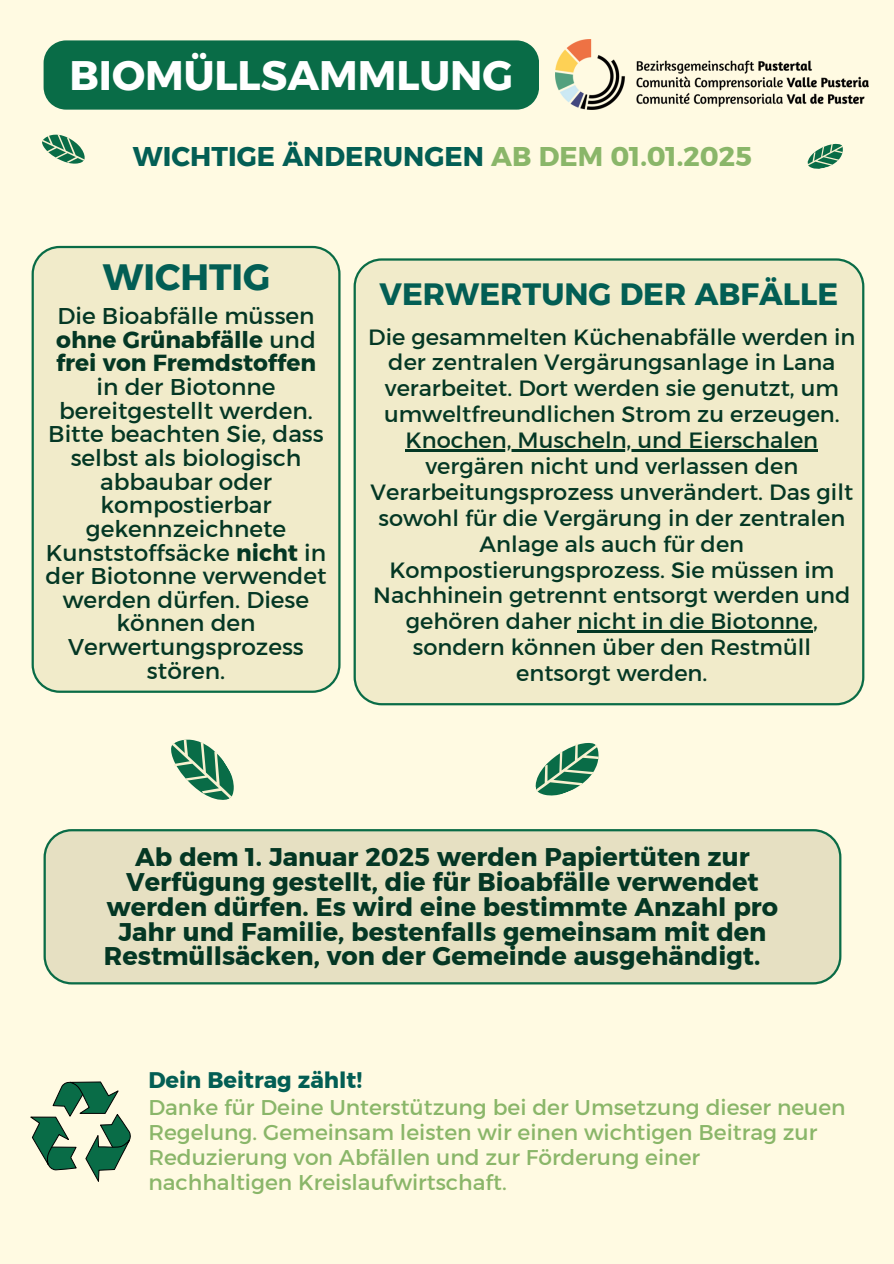
<style>
.page{position:relative;width:894px;height:1264px;background:#fff}
.page>*{position:absolute;margin:0;border:0;box-sizing:border-box;transform-origin:0 0}
.t1{font:41.1px "Kief Montaser Bold";color:#fff}
.t2{font:36.6px "Kief Montaser Bold";color:#035e54}
.t3{font:30.75px "Kief Montaser Bold";color:#035e54}
.t4{font:27px "Kief Montaser Bold";color:#035e54}
.t5{font:25.5px "Kief Montaser Bold";color:#043724}
.t6{font:23.25px/23.7px "Kief Montaser Regular";color:#043724;text-align:center}
.t7{font:22.5px/25.8px "Kief Montaser Regular";color:#043724;text-align:center}
.t8{font:22.5px "Kief Montaser Bold";color:#035e54}
.t9{font:21.75px/24.8px "Kief Montaser Regular";color:#8ab669}
.s1{color:#8ab669}
.s2{font-family:"Kief Montaser Bold"}
</style>
<div class="page">
<div style="left:0;top:0;width:893px;height:1263px;background:#fffae2"></div>
<svg style="left:171px;top:739px;width:63px;height:61px"></svg>
<svg style="left:42px;top:134px;width:43px;height:30px"></svg>
<svg style="left:807px;top:143px;width:36px;height:26px"></svg>
<img style="left:555px;top:40px;width:312px;height:70px">
<div style="left:44px;top:40px;width:495px;height:70px;background:#096c47"></div>
<div style="left:44px;top:829px;width:797px;height:155px;background:#e6e0c2"></div>
<svg style="left:30px;top:1081px;width:101px;height:100px"></svg>
<div style="left:32px;top:246px;width:308px;height:446px;background:#f1ebca"></div>
<div style="left:353px;top:258px;width:511px;height:447px;background:#f1ebca"></div>
<hr style="left:405px;top:449px;width:413px;height:2px;background:#043724">
<hr style="left:577px;top:630px;width:235px;height:2px;background:#043724">
<svg style="left:535px;top:743px;width:64px;height:53px"></svg>
<h1 class="t1" style="left:69px;top:50px;width:445px">BIOMÜLLSAMMLUNG</h1>
<p class="t4" style="left:133px;top:140px;width:620px">WICHTIGE ÄNDERUNGEN <span class="s1">AB DEM 01.01.2025</span></p>
<p class="t2" style="left:103px;top:254px;width:169px">WICHTIG</p>
<h3 class="t6" style="left:46px;top:304px;width:282px">Die Bioabfälle müssen <span class="s2">ohne Grünabfälle</span> und <span class="s2">frei von Fremdstoffen </span>in der Biotonne bereitgestellt werden.<br>Bitte beachten Sie, dass selbst als biologisch abbaubar oder kompostierbar gekennzeichnete<br>Kunststoffsäcke <span class="s2">nicht</span> in der Biotonne verwendet werden dürfen. Diese können den<br>Verwertungsprozess stören.</h3>
<p class="t3" style="left:379px;top:275px;width:460px">VERWERTUNG DER ABFÄLLE</p>
<h1 class="t7" style="left:368px;top:323px;width:488px">Die gesammelten Küchenabfälle werden in der zentralen Vergärungsanlage in Lana verarbeitet. Dort werden sie genutzt, um umweltfreundlichen Strom zu erzeugen.</h1>
<h2 class="t7" style="left:370px;top:427px;width:484px">Knochen, Muscheln, und Eierschalen vergären nicht und verlassen den Verarbeitungsprozess unverändert. Das gilt sowohl für die Vergärung in der zentralen Anlage als auch für den Kompostierungsprozess. Sie müssen im Nachhinein getrennt entsorgt werden und gehören daher nicht in die Biotonne, sondern können über den Restmüll entsorgt werden.</h2>
<p class="t5" style="left:135px;top:841px;width:615px">Ab dem 1. Januar 2025 werden Papiertüten zur</p>
<p class="t5" style="left:126px;top:866px;width:633px">Verfügung gestellt, die für Bioabfälle verwendet</p>
<p class="t5" style="left:107px;top:891px;width:672px">werden dürfen. Es wird eine bestimmte Anzahl pro</p>
<p class="t5" style="left:118px;top:915px;width:649px">Jahr und Familie, bestenfalls gemeinsam mit den</p>
<p class="t5" style="left:104px;top:940px;width:657px">Restmüllsäcken, von der Gemeinde ausgehändigt.</p>
<p class="t8" style="left:148px;top:1066px;width:215px">Dein Beitrag zählt!</p>
<p class="t9" style="left:148px;top:1095px;width:698px">Danke für Deine Unterstützung bei der Umsetzung dieser neuen Regelung. Gemeinsam leisten wir einen wichtigen Beitrag zur Reduzierung von Abfällen und zur Förderung einer nachhaltigen Kreislaufwirtschaft.</p>
</div>
